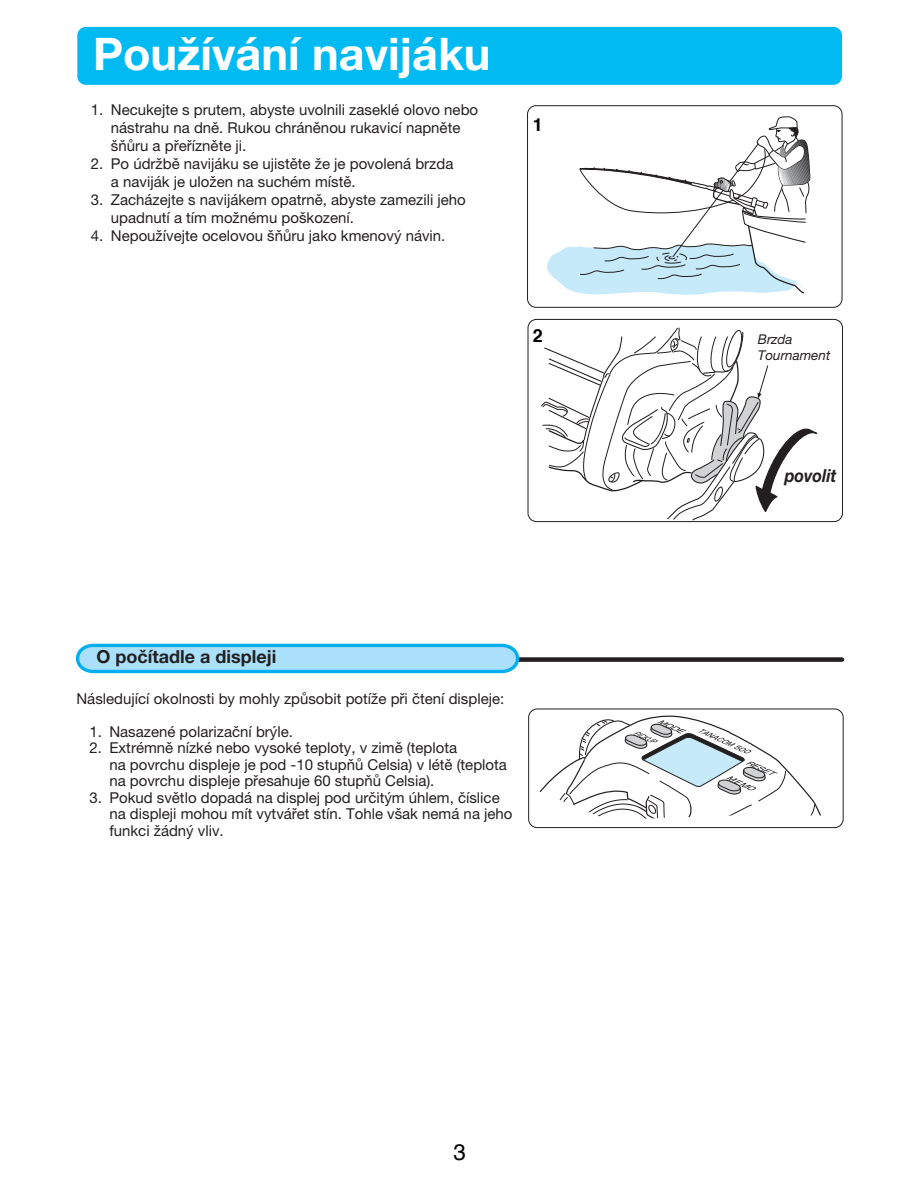
<style>
.page{position:relative;width:918px;height:1188px;background:#fff}
.page>*{position:absolute;margin:0;border:0;box-sizing:border-box;transform-origin:0 0}
.t1{font:700 45px "Helvetica Neue LT Pro";color:#fff}
.t2{font:22.5px "Helvetica";color:#000}
.t3{font:700 18px "Helvetica Neue LT Pro";color:#231f20}
.t4{font:italic 700 18px "Helvetica Neue LT Pro";color:#231f20;scale:.9 1}
.t5{font:700 18px "Helvetica";color:#000}
.t6{font:15px/18px "Helvetica Neue LT Pro";color:#231f20}
.t7{font:italic 13.5px/16.2px "Helvetica Neue LT Pro";color:#231f20}
</style>
<div class="page">
<div style="left:77px;top:27px;width:765px;height:58px;background:#00baf1"></div>
<svg style="left:75px;top:643px;width:770px;height:28px"></svg>
<svg style="left:528px;top:319px;width:315px;height:203px"></svg>
<svg style="left:527px;top:105px;width:315px;height:202px"></svg>
<svg style="left:541px;top:327px;width:277px;height:194px"></svg>
<svg style="left:528px;top:709px;width:316px;height:120px"></svg>
<h1 class="t1" style="left:93px;top:26px;width:399px">Používání navijáku</h1>
<p class="t6" style="left:111px;top:101px;width:369px;text-indent:-20px">1. Necukejte s prutem, abyste uvolnili zaseklé olovo nebo nástrahu na dně. Rukou chráněnou rukavicí napněte šňůru a přeřízněte ji.</p>
<p class="t6" style="left:111px;top:155px;width:344px;text-indent:-20px">2. Po údržbě navijáku se ujistěte že je povolená brzda a naviják je uložen na suchém místě.</p>
<p class="t6" style="left:111px;top:191px;width:357px;text-indent:-20px">3. Zacházejte s navijákem opatrně, abyste zamezili jeho upadnutí a tím možnému poškození.</p>
<p class="t6" style="left:91px;top:227px;width:356px">4. Nepoužívejte ocelovou šňůru jako kmenový návin.</p>
<p class="t5" style="left:533px;top:108px;width:12px">1</p>
<p class="t5" style="left:533px;top:320px;width:12px">2</p>
<p class="t7" style="left:758px;top:331px;width:74px">Brzda<br>Tournament</p>
<p class="t4" style="left:785px;top:465px;width:59px">povolit</p>
<p class="t3" style="left:96px;top:646px;width:181px">O počítadle a displeji</p>
<p class="t6" style="left:76px;top:689px;width:429px">Následující okolnosti by mohly způsobit potíže při čtení displeje:</p>
<p class="t6" style="left:89px;top:722px;width:205px">1. Nasazené polarizační brýle.</p>
<p class="t6" style="left:109px;top:739px;width:399px;line-height:16.5px;text-indent:-20px">2. Extrémně nízké nebo vysoké teploty, v zimě (teplota<br>na povrchu displeje je pod -10 stupňů Celsia) v létě (teplota na povrchu displeje přesahuje 60 stupňů Celsia).</p>
<p class="t6" style="left:109px;top:789px;width:405px;line-height:16.5px;text-indent:-20px">3. Pokud světlo dopadá na displej pod určitým úhlem, číslice na displeji mohou mít vytvářet stín. Tohle však nemá na jeho funkci žádný vliv.</p>
<h2 class="t2" style="left:454px;top:1133px;width:14px">3</h2>
</div>
